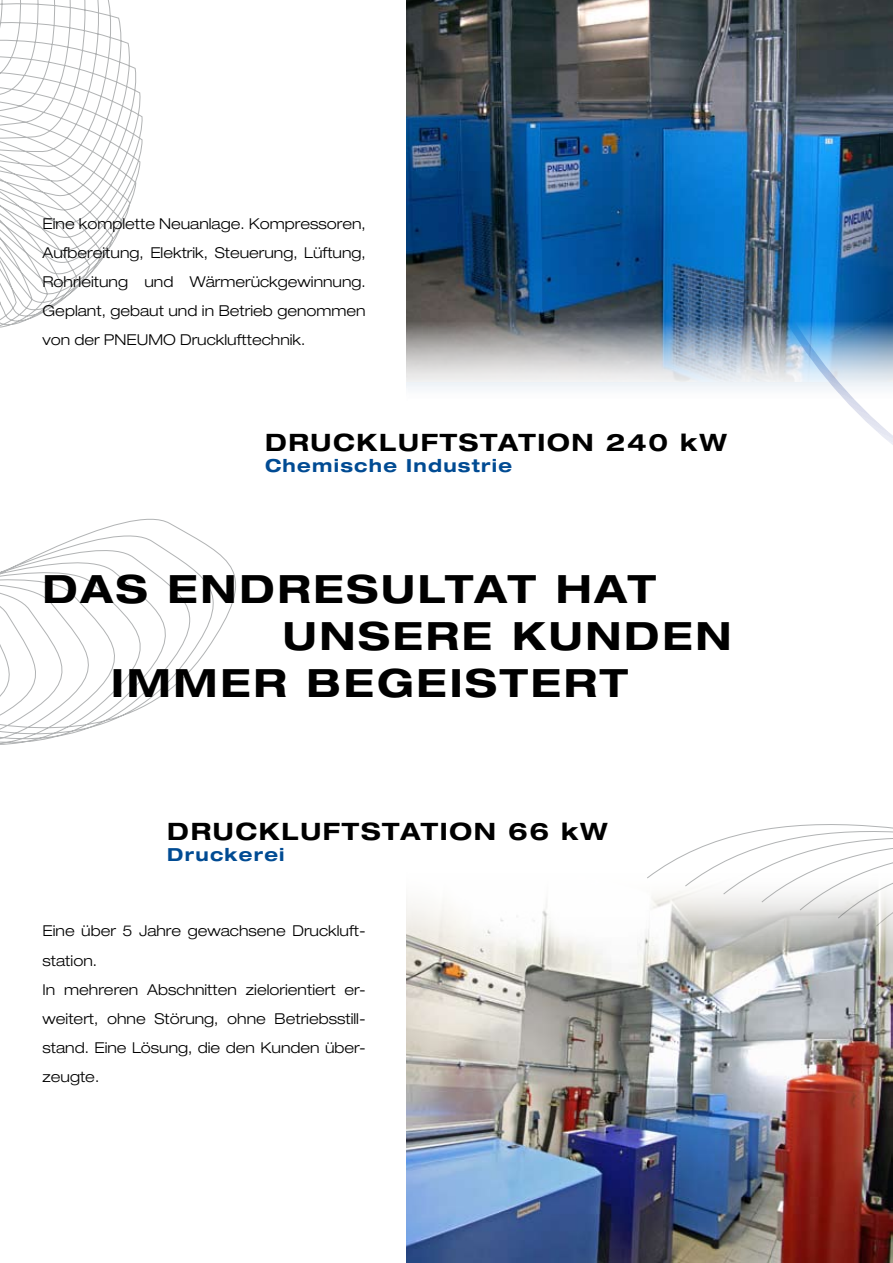
<style>
.page{position:relative;width:893px;height:1263px;background:#fff}
.page>*{position:absolute;margin:0;border:0;box-sizing:border-box;transform-origin:0 0}
.t1{font:700 expanded 39px "Helvetica Neue";letter-spacing:.07em;color:#000}
.t2{font:700 expanded 24px "Helvetica Neue";letter-spacing:.07em;color:#000}
.t3{font:700 expanded 18px "Helvetica Neue";letter-spacing:.07em;color:#004b93}
.t4{font:300 expanded 15px/29.1px "Helvetica Neue";color:#000;text-align:justify}
</style>
<div class="page">
<svg style="left:661px;top:824px;width:232px;height:44px"></svg>
<svg style="left:0;top:0;width:236px;height:745px"></svg>
<div style="left:406px;top:0;width:487px;height:406px;background:#f8fafc"></div>
<img style="left:406px;top:0;width:487px;height:381px">
<img style="left:406px;top:868px;width:487px;height:395px">
<p class="t4" style="left:43px;top:209px;width:325px">Eine komplette Neuanlage. Kompressoren, Aufbereitung, Elektrik, Steuerung, Lüftung, Rohrleitung und Wärmerückgewinnung.<br>Geplant, gebaut und in Betrieb genommen von der PNEUMO Drucklufttechnik.</p>
<h2 class="t2" style="left:265px;top:427px;width:463px">DRUCKLUFTSTATION 240 kW</h2>
<p class="t3" style="left:265px;top:454px;width:248px">Chemische Industrie</p>
<h1 class="t1" style="left:43px;top:565px;width:615px">DAS ENDRESULTAT HAT</h1>
<h1 class="t1" style="left:283px;top:611px;width:450px">UNSERE KUNDEN</h1>
<h1 class="t1" style="left:111px;top:658px;width:518px">IMMER BEGEISTERT</h1>
<h2 class="t2" style="left:167px;top:816px;width:442px">DRUCKLUFTSTATION 66 kW</h2>
<p class="t3" style="left:167px;top:843px;width:119px">Druckerei</p>
<p class="t4" style="left:43px;top:916px;width:325px;text-align:left">Eine über 5 Jahre gewachsene Druckluft&shy;station.<br>In mehreren Abschnitten zielorientiert er&shy;weitert, ohne Störung, ohne Betriebsstill&shy;stand. Eine Lösung, die den Kunden über&shy;zeugte.</p>
</div>
